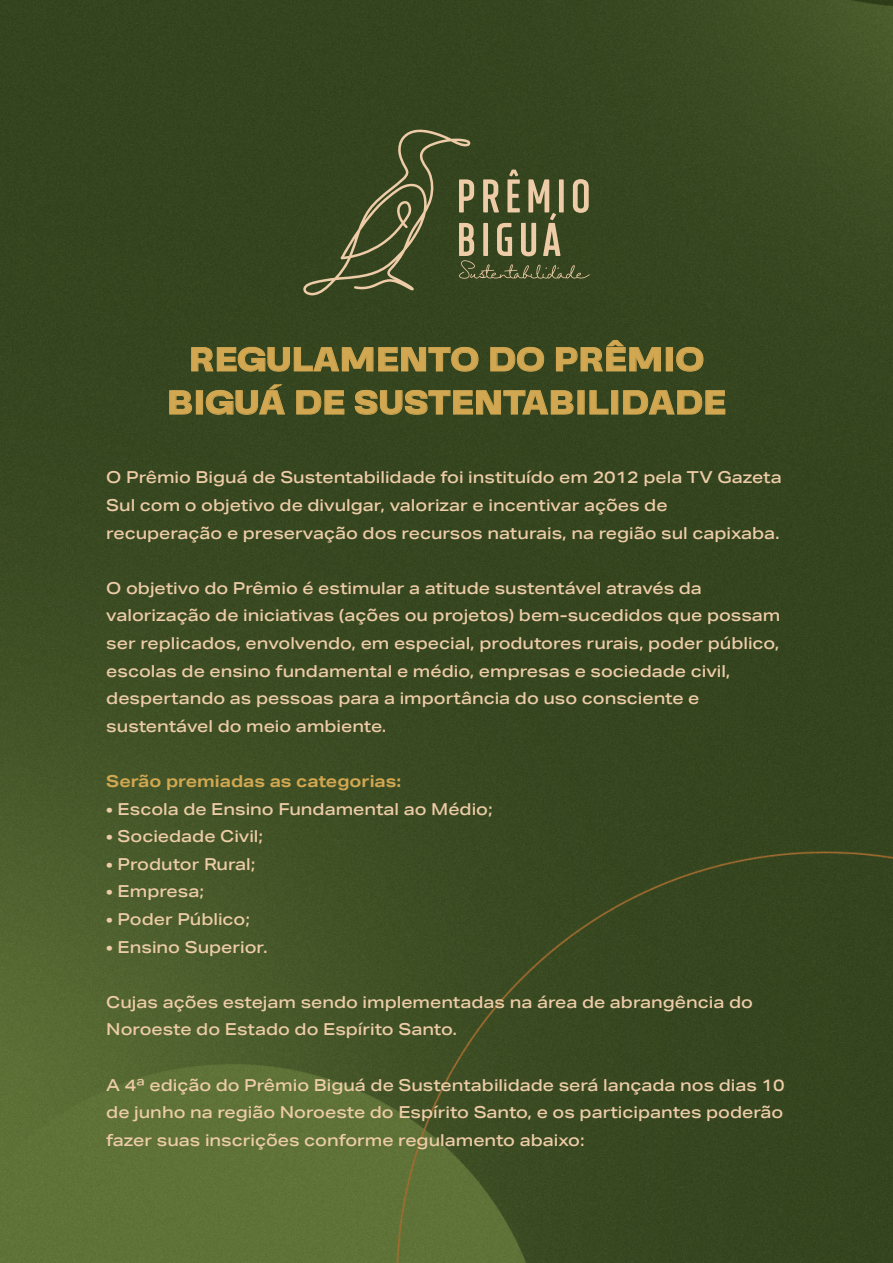
<style>
.page{position:relative;width:893px;height:1263px;background:#fff}
.page>*{position:absolute;margin:0;border:0;box-sizing:border-box;transform-origin:0 0}
.t1{font:900 35.85px/43px "Stara";color:#d2a752;text-align:center}
.t2{font:500 16.5px/27.6px "Aktiv Grotesk Ex";color:#edcca7}
.t3{font:700 16.5px "Aktiv Grotesk Ex";color:#d2a752}
</style>
<div class="page">
<img style="left:0;top:0;width:893px;height:1263px">
<svg style="left:191px;top:347px;width:287px;height:24px;background:#535728"></svg>
<svg style="left:490px;top:347px;width:54px;height:24px"></svg>
<svg style="left:556px;top:340px;width:105px;height:31px;background:#4f5527"></svg>
<div style="left:666px;top:347px;width:7px;height:24px;border:1px solid #d2a752"></div>
<svg style="left:676px;top:347px;width:27px;height:24px"></svg>
<svg style="left:169px;top:390px;width:23px;height:24px"></svg>
<div style="left:196px;top:391px;width:7px;height:23px;border:1px solid #d2a752"></div>
<svg style="left:206px;top:384px;width:79px;height:31px;background:#505528"></svg>
<svg style="left:296px;top:390px;width:48px;height:24px"></svg>
<svg style="left:355px;top:387px;width:218px;height:28px;background:#515627"></svg>
<svg style="left:590px;top:390px;width:18px;height:24px"></svg>
<div style="left:611px;top:391px;width:7px;height:23px;border:1px solid #d2a752"></div>
<svg style="left:623px;top:390px;width:102px;height:24px;background:#525728"></svg>
<svg style="left:303px;top:123px;width:287px;height:172px;background:#4a542f"></svg>
<h1 class="t1" style="left:167px;top:340px;width:561px">REGULAMENTO DO PRÊMIO<br>BIGUÁ DE SUSTENTABILIDADE</h1>
<p class="t2" style="left:106px;top:463px;width:677px">O Prêmio Biguá de Sustentabilidade foi instituído em 2012 pela TV Gazeta<br>Sul com o objetivo de divulgar, valorizar e incentivar ações de recuperação e preservação dos recursos naturais, na região sul capixaba.</p>
<p class="t2" style="left:106px;top:574px;width:676px">O objetivo do Prêmio é estimular a atitude sustentável através da valorização de iniciativas (ações ou projetos) bem-sucedidos que possam ser replicados, envolvendo, em especial, produtores rurais, poder público, escolas de ensino fundamental e médio, empresas e sociedade civil, despertando as pessoas para a importância do uso consciente e sustentável do meio ambiente.</p>
<p class="t3" style="left:106px;top:771px;width:297px">Serão premiadas as categorias:</p>
<p class="t2" style="left:106px;top:795px;width:388px">• Escola de Ensino Fundamental ao Médio;</p>
<p class="t2" style="left:106px;top:822px;width:158px">• Sociedade Civil;</p>
<p class="t2" style="left:106px;top:850px;width:151px">• Produtor Rural;</p>
<p class="t2" style="left:106px;top:877px;width:99px">• Empresa;</p>
<p class="t2" style="left:106px;top:905px;width:145px">• Poder Público;</p>
<p class="t2" style="left:106px;top:933px;width:163px">• Ensino Superior.</p>
<p class="t2" style="left:106px;top:988px;width:648px">Cujas ações estejam sendo implementadas na área de abrangência do<br>Noroeste do Estado do Espírito Santo.</p>
<p class="t2" style="left:106px;top:1071px;width:680px;text-align:justify">A 4ª edição do Prêmio Biguá de Sustentabilidade será lançada nos dias 10 de junho na região Noroeste do Espírito Santo, e os participantes poderão fazer suas inscrições conforme regulamento abaixo:</p>
</div>
